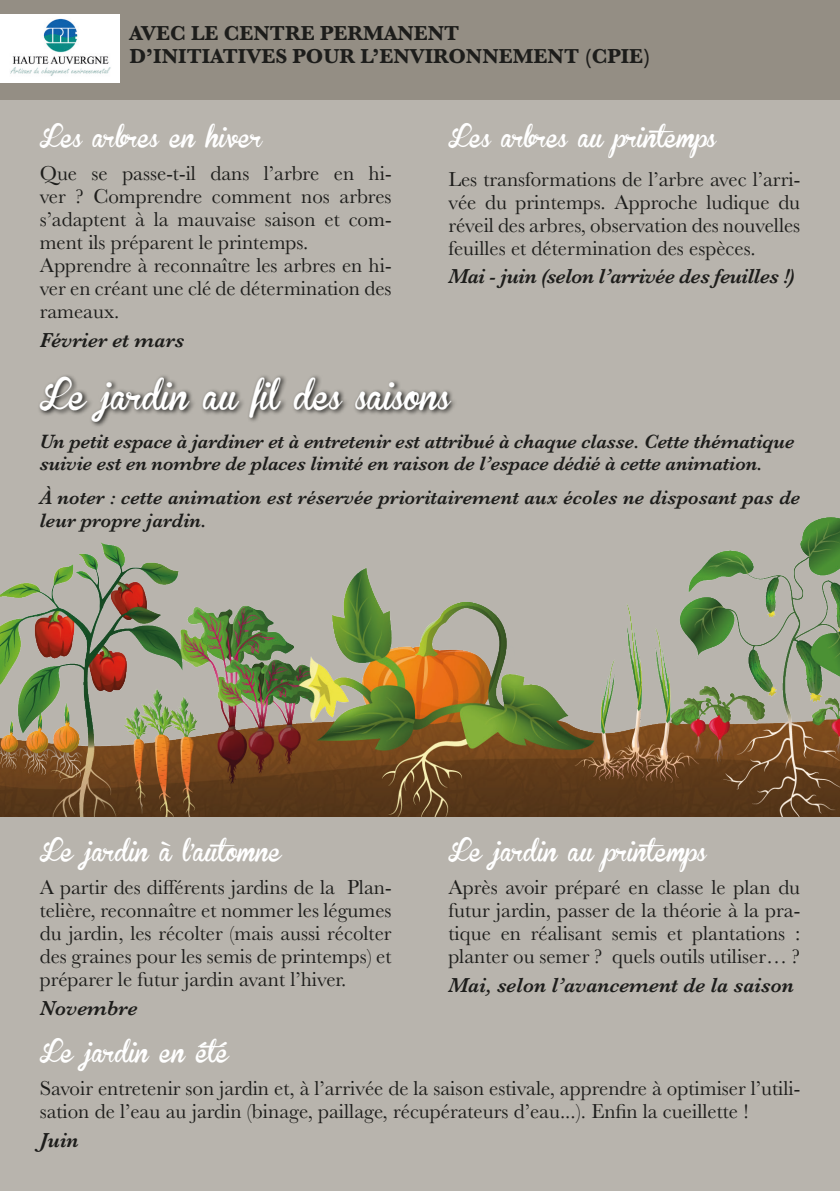
<style>
.page{position:relative;width:840px;height:1191px;background:#fff}
.page>*{position:absolute;margin:0;border:0;box-sizing:border-box;transform-origin:0 0}
.t1{font:30px "Brannboll Fet";letter-spacing:-.01em;color:#fff}
.t2{font:22px "Brannboll Fet";letter-spacing:-.01em;color:#fff}
.t3{font:21px/23px "Baskerville";color:#1d1d1b;text-align:justify}
.t4{font:700 21px "Baskerville";color:#1d1d1b}
.t5{font:italic 600 21px "Baskerville";color:#1d1d1b}
.t6{font:italic 600 21px "Baskerville";letter-spacing:-.02em;color:#1d1d1b}
.t7{font:italic 600 20px/22px "Baskerville";letter-spacing:-.01em;color:#1d1d1b}
</style>
<div class="page">
<div style="left:0;top:0;width:839px;height:1191px;background:#b8b4ad"></div>
<svg style="left:39px;top:375px;width:416px;height:51px"></svg>
<img style="left:0;top:517px;width:839px;height:300px">
<div style="left:0;top:0;width:839px;height:99px;background:#948e84"></div>
<div style="left:0;top:14px;width:119px;height:68px;background:#fff"></div>
<img style="left:10px;top:19px;width:101px;height:57px">
<p class="t4" style="left:129px;top:19px;width:331px">AVEC LE CENTRE PERMANENT</p>
<p class="t4" style="left:129px;top:42px;width:522px">D’INITIATIVES POUR L’ENVIRONNEMENT (CPIE)</p>
<p class="t2" style="left:40px;top:125px;width:224px">Les arbres en hiver</p>
<p class="t3" style="left:40px;top:162px;width:353px">Que se passe-t-il dans l’arbre en hi&shy;ver ? Comprendre comment nos arbres s’adaptent à la mauvaise saison et com&shy;ment ils préparent le printemps.</p>
<p class="t3" style="left:40px;top:254px;width:353px">Apprendre à reconnaître les arbres en hi&shy;ver en créant une clé de détermination des rameaux.</p>
<p class="t5" style="left:40px;top:326px;width:146px">Février et mars</p>
<p class="t2" style="left:448px;top:125px;width:269px">Les arbres au printemps</p>
<p class="t3" style="left:448px;top:168px;width:353px">Les transformations de l’arbre avec l’arri&shy;vée du printemps. Approche ludique du réveil des arbres, observation des nouvelles feuilles et détermination des espèces.</p>
<p class="t6" style="left:448px;top:262px;width:347px">Mai - juin (selon l’arrivée des feuilles !)</p>
<p class="t1" style="left:40px;top:380px;width:412px">Le jardin au fil des saisons</p>
<p class="t7" style="left:40px;top:430px;width:755px">Un petit espace à jardiner et à entretenir est attribué à chaque classe. Cette thématique suivie est en nombre de places limité en raison de l’espace dédié à cette animation.</p>
<p class="t7" style="left:40px;top:486px;width:761px;line-height:23px">À noter : cette animation est réservée prioritairement aux écoles ne disposant pas de leur propre jardin.</p>
<p class="t2" style="left:40px;top:839px;width:243px">Le jardin à l’automne</p>
<p class="t3" style="left:40px;top:876px;width:353px">A partir des différents jardins de la Plan&shy;telière, reconnaître et nommer les légumes du jardin, les récolter (mais aussi récolter des graines pour les semis de printemps) et préparer le futur jardin avant l’hiver.</p>
<p class="t5" style="left:40px;top:993px;width:99px">Novembre</p>
<p class="t2" style="left:448px;top:839px;width:259px">Le jardin au printemps</p>
<p class="t3" style="left:448px;top:876px;width:353px">Après avoir préparé en classe le plan du futur jardin, passer de la théorie à la pra&shy;tique en réalisant semis et plantations : planter ou semer ? quels outils utiliser… ?</p>
<p class="t5" style="left:448px;top:970px;width:347px">Mai, selon l’avancement de la saison</p>
<p class="t2" style="left:40px;top:1040px;width:195px">Le jardin en été</p>
<p class="t3" style="left:40px;top:1077px;width:761px">Savoir entretenir son jardin et, à l’arrivée de la saison estivale, apprendre à optimiser l’utili&shy;sation de l’eau au jardin (binage, paillage, récupérateurs d’eau...). Enfin la cueillette !</p>
<p class="t5" style="left:40px;top:1126px;width:41px">Juin</p>
</div>
